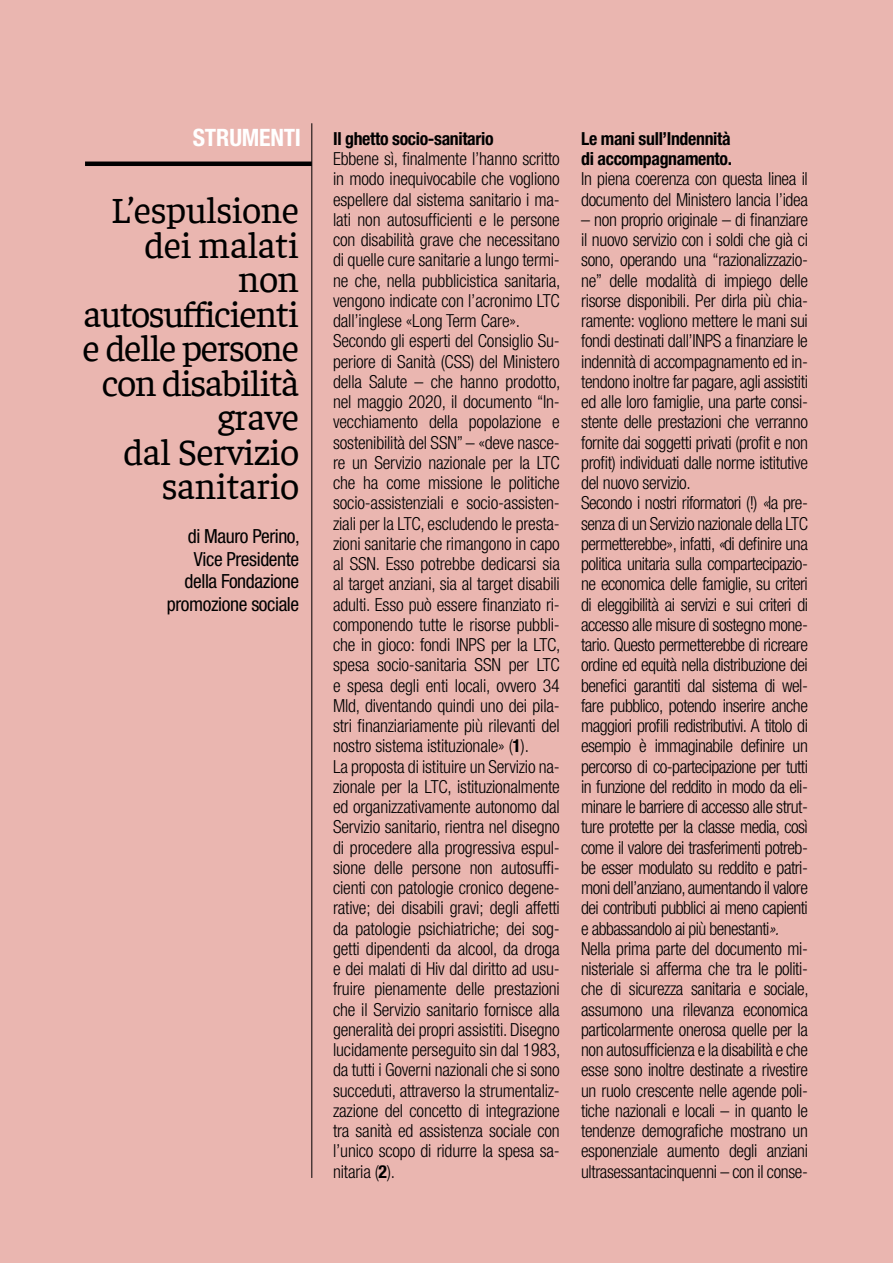
<style>
.page{position:relative;width:893px;height:1263px;background:#eab6b0}
.page>*{position:absolute;margin:0;border:0;box-sizing:border-box;transform-origin:0 0}
.t1{font:37.5px/34.5px "Faustina";letter-spacing:-.01em;color:#000;text-align:right}
.t2{font:700 condensed 24px "Helvetica Neue LT Std";letter-spacing:-.01em;color:#fff}
.t3{font:condensed 19.5px/22.5px "Helvetica Neue LT Std";letter-spacing:-.02em;color:#000;text-align:right}
.t4{font:300 condensed 18px/20.2px "Helvetica Neue LT Std";letter-spacing:-.02em;color:#000}
.t5{font:700 condensed 18px/20.2px "Helvetica Neue LT Std";letter-spacing:-.02em;color:#000}
.s1{font-weight:700}
.s2{font-style:italic}
</style>
<div class="page">
<hr style="left:311px;top:123px;width:1px;height:1055px;background:#000">
<hr style="left:85px;top:162px;width:227px;height:4px;background:#000">
<h2 class="t2" style="left:193px;top:123px;width:107px">Strumenti</h2>
<h1 class="t1" style="left:83px;top:190px;width:218px">L’espulsione dei malati non autosufficienti e delle persone con disabilità grave<br>dal Servizio sanitario</h1>
<p class="t3" style="left:167px;top:525px;width:135px">di Mauro Perino,<br>Vice Presidente della Fondazione promozione sociale</p>
<p class="t5" style="left:333px;top:128px;width:162px">Il ghetto socio-sanitario</p>
<p class="t4" style="left:333px;top:148px;width:229px">Ebbene sì, finalmente l’hanno scritto in modo inequivocabile che vogliono espellere dal sistema sanitario i ma&shy;lati non autosufficienti e le persone con disabilità grave che necessitano di quelle cure sanitarie a lungo termi&shy;ne che, nella pubblicistica sanitaria, vengono indicate con l’acronimo LTC dall’inglese «Long Term Care».<br>Secondo gli esperti del Consiglio Su&shy;periore di Sanità (CSS) del Ministero della Salute – che hanno prodotto, nel maggio 2020, il documento “In&shy;vecchiamento della popolazione e sostenibilità del SSN” – «deve nasce&shy;re un Servizio nazionale per la LTC che ha come missione le politiche socio-assistenziali e socio-assisten&shy;ziali per la LTC, escludendo le presta&shy;zioni sanitarie che rimangono in capo al SSN. Esso potrebbe dedicarsi sia al target anziani, sia al target disabili adulti. Esso può essere finanziato ri&shy;componendo tutte le risorse pubbli&shy;che in gioco: fondi INPS per la LTC, spesa socio-sanitaria SSN per LTC e spesa degli enti locali, ovvero 34<br>Mld, diventando quindi uno dei pila&shy;stri finanziariamente più rilevanti del nostro sistema istituzionale» (<span class="s1">1</span>).<br>La proposta di istituire un Servizio na&shy;zionale per la LTC, istituzionalmente ed organizzativamente autonomo dal Servizio sanitario, rientra nel disegno di procedere alla progressiva espul&shy;sione delle persone non autosuffi&shy;cienti con patologie cronico degene&shy;rative; dei disabili gravi; degli affetti da patologie psichiatriche; dei sog&shy;getti dipendenti da alcool, da droga e dei malati di Hiv dal diritto ad usu&shy;fruire pienamente delle prestazioni che il Servizio sanitario fornisce alla generalità dei propri assistiti. Disegno lucidamente perseguito sin dal 1983, da tutti i Governi nazionali che si sono succeduti, attraverso la strumentaliz&shy;zazione del concetto di integrazione tra sanità ed assistenza sociale con l’unico scopo di ridurre la spesa sa&shy;nitaria (<span class="s1">2</span>).</p>
<p class="t5" style="left:581px;top:128px;width:152px">Le mani sull’Indennità di accompagnamento.</p>
<p class="t4" style="left:581px;top:169px;width:228px">In piena coerenza con questa linea il documento del Ministero lancia l’idea</p>
<p class="t4" style="left:581px;top:209px;width:229px">– non proprio originale – di finanziare il nuovo servizio con i soldi che già ci sono, operando una “razionalizzazio&shy;ne” delle modalità di impiego delle risorse disponibili. Per dirla più chia&shy;ramente: vogliono mettere le mani sui fondi destinati dall’INPS a finanziare le indennità di accompagnamento ed in&shy;tendono inoltre far pagare, agli assistiti ed alle loro famiglie, una parte consi&shy;stente delle prestazioni che verranno fornite dai soggetti privati (profit e non profit) individuati dalle norme istitutive del nuovo servizio.<br>Secondo i nostri riformatori (!) <span class="s2">«</span>la pre&shy;senza di un Servizio nazionale della LTC permetterebbe», infatti, <span class="s2">«</span>di definire una politica unitaria sulla compartecipazio&shy;ne economica delle famiglie, su criteri di eleggibilità ai servizi e sui criteri di accesso alle misure di sostegno mone&shy;tario. Questo permetterebbe di ricreare ordine ed equità nella distribuzione dei benefici garantiti dal sistema di wel&shy;fare pubblico, potendo inserire anche maggiori profili redistributivi. A titolo di esempio è immaginabile definire un percorso di co-partecipazione per tutti in funzione del reddito in modo da eli&shy;minare le barriere di accesso alle strut&shy;ture protette per la classe media, così come il valore dei trasferimenti potreb&shy;be esser modulato su reddito e patri&shy;moni dell’anziano, aumentando il valore dei contributi pubblici ai meno capienti e abbassandolo ai più benestanti<span class="s2">».<br></span>Nella prima parte del documento mi&shy;nisteriale si afferma che tra le politi&shy;che di sicurezza sanitaria e sociale, assumono una rilevanza economica particolarmente onerosa quelle per la non autosufficienza e la disabilità e che esse sono inoltre destinate a rivestire un ruolo crescente nelle agende poli&shy;tiche nazionali e locali – in quanto le tendenze demografiche mostrano un esponenziale aumento degli anziani ultrasessantacinquenni – con il conse-</p>
</div>
